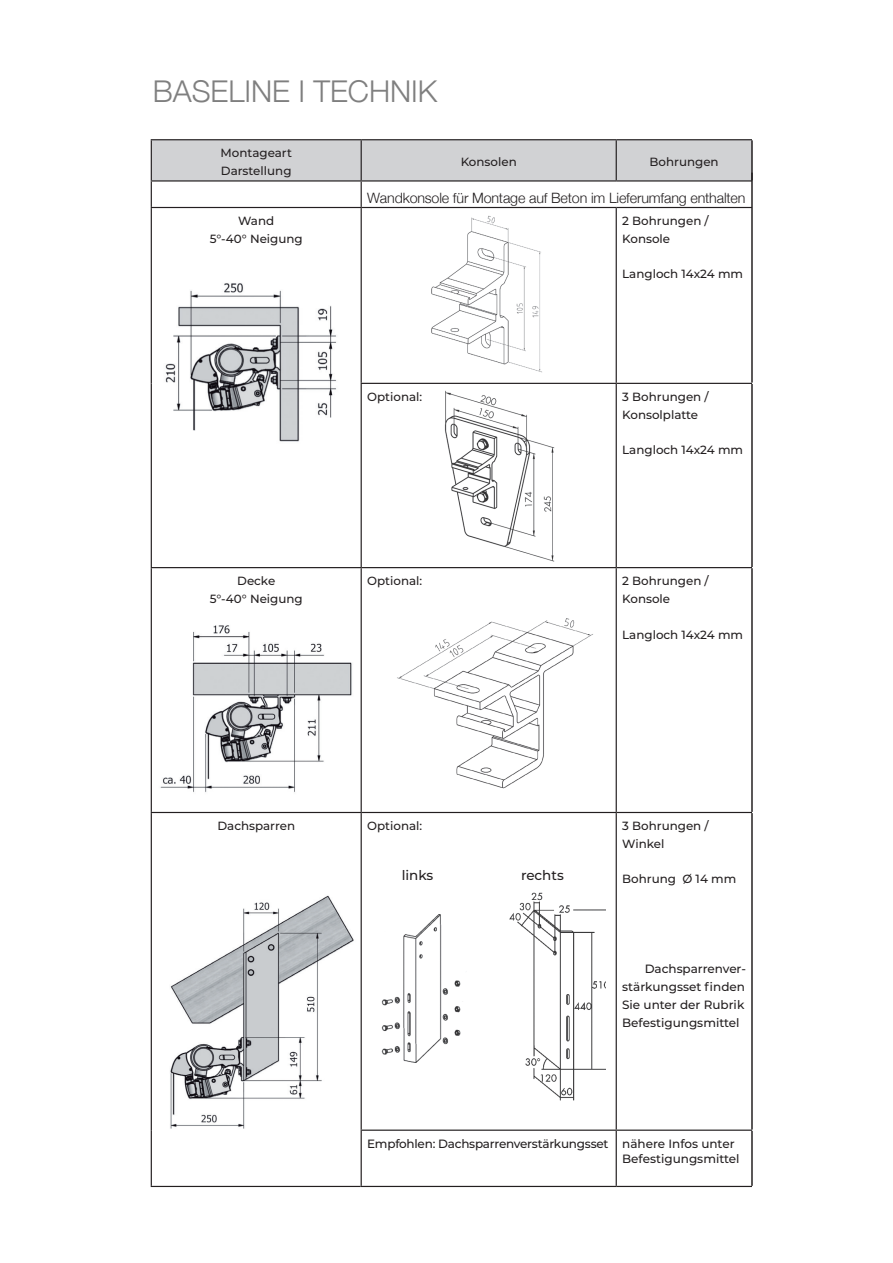
<style>
.page{position:relative;width:893px;height:1263px;background:#fff}
.page>*{position:absolute;margin:0;border:0;box-sizing:border-box;transform-origin:0 0}
.t1{font:300 30px "Helvetica Neue";color:#7f7f7f}
.t2{font:300 14.25px "Helvetica Neue";letter-spacing:-.01em;color:#231f20}
.t3{font:500 13.5px "Montserrat";color:#231f20}
.t4{font:500 12px/15px "Montserrat";letter-spacing:-.02em;color:#231f20}
.t5{font:500 12px/18px "Montserrat";color:#231f20}
.t6{font:500 11.85px/17.9px "Montserrat";color:#231f20}
</style>
<div class="page">
<img style="left:509px;top:892px;width:97px;height:209px">
<img style="left:381px;top:915px;width:80px;height:147px">
<img style="left:165px;top:283px;width:172px;height:159px">
<img style="left:444px;top:390px;width:111px;height:172px">
<img style="left:160px;top:624px;width:201px;height:175px">
<img style="left:170px;top:895px;width:184px;height:234px">
<img style="left:424px;top:215px;width:129px;height:168px">
<img style="left:397px;top:618px;width:196px;height:171px">
<hr style="left:751px;top:140px;width:2px;height:40px;background:#231f20">
<hr style="left:751px;top:173px;width:2px;height:210px;background:#231f20">
<hr style="left:751px;top:384px;width:2px;height:183px;background:#231f20">
<hr style="left:751px;top:568px;width:2px;height:244px;background:#231f20">
<hr style="left:751px;top:813px;width:2px;height:316px;background:#231f20">
<hr style="left:751px;top:1131px;width:2px;height:55px;background:#231f20">
<svg style="left:151px;top:140px;width:601px;height:67px"></svg>
<hr style="left:151px;top:207px;width:210px;height:1px;background:#231f20">
<hr style="left:151px;top:208px;width:1px;height:175px;background:#231f20">
<hr style="left:361px;top:207px;width:255px;height:1px;background:#231f20">
<hr style="left:361px;top:208px;width:1px;height:175px;background:#231f20">
<hr style="left:616px;top:207px;width:136px;height:1px;background:#231f20">
<hr style="left:616px;top:208px;width:1px;height:175px;background:#231f20">
<hr style="left:151px;top:383px;width:1px;height:184px;background:#231f20">
<hr style="left:361px;top:383px;width:255px;height:1px;background:#231f20">
<hr style="left:361px;top:384px;width:1px;height:183px;background:#231f20">
<hr style="left:616px;top:383px;width:136px;height:1px;background:#231f20">
<hr style="left:616px;top:384px;width:1px;height:183px;background:#231f20">
<hr style="left:151px;top:567px;width:210px;height:1px;background:#231f20">
<hr style="left:151px;top:568px;width:1px;height:244px;background:#231f20">
<hr style="left:361px;top:567px;width:255px;height:1px;background:#231f20">
<hr style="left:361px;top:568px;width:1px;height:244px;background:#231f20">
<hr style="left:616px;top:567px;width:136px;height:1px;background:#231f20">
<hr style="left:616px;top:568px;width:1px;height:244px;background:#231f20">
<hr style="left:151px;top:812px;width:210px;height:1px;background:#231f20">
<hr style="left:151px;top:813px;width:1px;height:317px;background:#231f20">
<hr style="left:361px;top:812px;width:255px;height:1px;background:#231f20">
<hr style="left:361px;top:813px;width:1px;height:316px;background:#231f20">
<hr style="left:616px;top:812px;width:136px;height:1px;background:#231f20">
<hr style="left:616px;top:813px;width:1px;height:316px;background:#231f20">
<hr style="left:151px;top:1130px;width:1px;height:56px;background:#231f20">
<hr style="left:151px;top:1186px;width:210px;height:1px;background:#231f20">
<hr style="left:361px;top:1129px;width:255px;height:2px;background:#231f20">
<hr style="left:361px;top:1131px;width:1px;height:55px;background:#231f20">
<hr style="left:616px;top:1129px;width:136px;height:2px;background:#231f20">
<hr style="left:616px;top:1131px;width:1px;height:55px;background:#231f20">
<hr style="left:361px;top:1186px;width:255px;height:1px;background:#231f20">
<hr style="left:616px;top:1186px;width:136px;height:1px;background:#231f20">
<hr style="left:151px;top:139px;width:210px;height:1px;background:#231f20">
<hr style="left:151px;top:140px;width:1px;height:40px;background:#231f20">
<hr style="left:361px;top:139px;width:255px;height:1px;background:#231f20">
<hr style="left:616px;top:139px;width:136px;height:1px;background:#231f20">
<hr style="left:151px;top:180px;width:210px;height:2px;background:#231f20">
<hr style="left:361px;top:180px;width:255px;height:2px;background:#231f20">
<hr style="left:616px;top:180px;width:136px;height:2px;background:#231f20">
<h1 class="t1" style="left:153px;top:67px;width:286px">BASELINE I TECHNIK</h1>
<p class="t6" style="left:221px;top:144px;width:73px">Montageart<br>Darstellung</p>
<p class="t6" style="left:461px;top:152px;width:58px">Konsolen</p>
<p class="t6" style="left:649px;top:152px;width:71px">Bohrungen</p>
<p class="t2" style="left:367px;top:186px;width:380px">Wandkonsole für Montage auf Beton im Lieferumfang enthalten</p>
<p class="t6" style="left:210px;top:211px;width:95px;text-align:center">Wand<br>5°-40° Neigung</p>
<p class="t6" style="left:622px;top:211px;width:88px">2 Bohrungen /<br>Konsole</p>
<p class="t6" style="left:622px;top:265px;width:122px">Langloch 14x24 mm</p>
<p class="t6" style="left:367px;top:387px;width:57px">Optional:</p>
<p class="t6" style="left:622px;top:387px;width:88px">3 Bohrungen /<br>Konsolplatte</p>
<p class="t6" style="left:622px;top:441px;width:122px">Langloch 14x24 mm</p>
<p class="t6" style="left:210px;top:571px;width:95px;text-align:center">Decke<br>5°-40° Neigung</p>
<p class="t6" style="left:367px;top:571px;width:57px">Optional:</p>
<p class="t6" style="left:622px;top:571px;width:88px">2 Bohrungen /<br>Konsole</p>
<p class="t6" style="left:622px;top:625px;width:122px">Langloch 14x24 mm</p>
<p class="t6" style="left:217px;top:816px;width:79px">Dachsparren</p>
<p class="t6" style="left:367px;top:816px;width:57px">Optional:</p>
<p class="t6" style="left:622px;top:816px;width:88px">3 Bohrungen /<br>Winkel</p>
<p class="t6" style="left:622px;top:870px;width:116px">Bohrung Ø 14 mm</p>
<p class="t3" style="left:402px;top:866px;width:33px">links</p>
<p class="t3" style="left:521px;top:866px;width:44px">rechts</p>
<p class="t5" style="left:622px;top:959px;width:125px;text-indent:22px">Dachsparrenver&shy;stärkungsset finden<br>Sie unter der Rubrik<br>Befestigungsmittel</p>
<p class="t4" style="left:622px;top:1135px;width:119px;text-indent:-255px">Empfohlen: Dachsparrenverstärkungsset nähere Infos unter<br>Befestigungsmittel</p>
</div>
